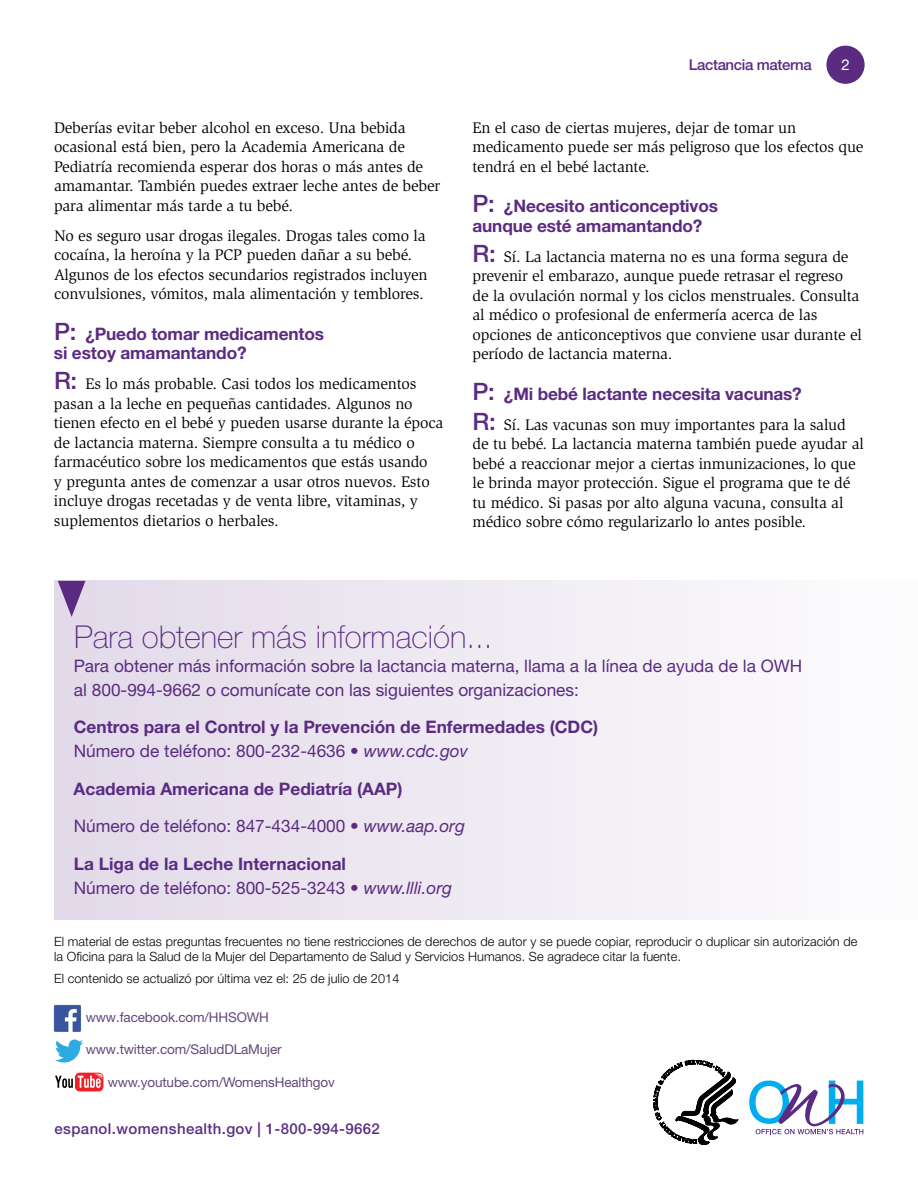
<style>
.page{position:relative;width:918px;height:1188px;background:#fff}
.page>*{position:absolute;margin:0;border:0;box-sizing:border-box;transform-origin:0 0}
.t1{font:100 31.5px "Helvetica Neue LT Std";color:#5b2b82}
.t2{font:17.25px/24px "Helvetica Neue LT Std";color:#5b2b82}
.t3{font:700 17.25px/19.5px "Helvetica Neue LT Std";letter-spacing:-.01em;color:#5b2b82}
.t4{font:15.75px/19.5px "Slimbach Std";letter-spacing:-.01em;color:#000}
.t5{font:500 15px "Helvetica Neue LT Std";letter-spacing:.025em;color:#5b2d82}
.t6{font:500 15px "Helvetica Neue LT Std";letter-spacing:-.025em;color:#5b2b82}
.t7{font:15px "Helvetica Neue LT Std";color:#fff}
.t8{font:13.5px "Helvetica Neue LT Std";letter-spacing:-.01em;color:#65477c}
.t9{font:300 12.75px/15px "Helvetica Neue LT Std";letter-spacing:.005em;color:#000}
.s1{font-weight:500;font-size:24px}
.s2{font-family:"Helvetica Neue LT Std";font-weight:500;font-size:24px;color:#5b2b82}
.s3{font-style:italic}
</style>
<div class="page">
<div style="left:826px;top:46px;width:39px;height:38px;background:#5b2b82;border-radius:50%"></div>
<div style="left:54px;top:580px;width:864px;height:340px;background:linear-gradient(to right,#e2d9e8,#fdfcfd)"></div>
<svg style="left:58px;top:581px;width:28px;height:36px"></svg>
<img style="left:53px;top:1004px;width:29px;height:28px">
<svg style="left:55px;top:1039px;width:28px;height:24px"></svg>
<div style="left:75px;top:1073px;width:28px;height:18px;background:#eb2329;border-radius:5px"></div>
<svg style="left:55px;top:1073px;width:47px;height:15px"></svg>
<svg style="left:654px;top:1060px;width:84px;height:85px"></svg>
<svg style="left:749px;top:1080px;width:114px;height:54px"></svg>
<p class="t4" style="left:54px;top:118px;width:388px">Deberías evitar beber alcohol en exceso. Una bebida ocasional está bien, pero la Academia Americana de Pediatría recomienda esperar dos horas o más antes de amamantar. También puedes extraer leche antes de beber para alimentar más tarde a tu bebé.</p>
<p class="t4" style="left:54px;top:226px;width:375px">No es seguro usar drogas ilegales. Drogas tales como la cocaína, la heroína y la PCP pueden dañar a su bebé.<br>Algunos de los efectos secundarios registrados incluyen convulsiones, vómitos, mala alimentación y temblores.</p>
<h2 class="t3" style="left:54px;top:324px;width:272px"><span class="s1">P:</span> ¿Puedo tomar medicamentos si estoy amamantando?</h2>
<p class="t4" style="left:54px;top:374px;width:391px"><span class="s2">R:</span> Es lo más probable. Casi todos los medicamentos pasan a la leche en pequeñas cantidades. Algunos no tienen efecto en el bebé y pueden usarse durante la época de lactancia materna. Siempre consulta a tu médico o farmacéutico sobre los medicamentos que estás usando<br>y pregunta antes de comenzar a usar otros nuevos. Esto incluye drogas recetadas y de venta libre, vitaminas, y suplementos dietarios o herbales.</p>
<p class="t6" style="left:689px;top:56px;width:124px">Lactancia materna</p>
<p class="t7" style="left:841px;top:56px;width:10px">2</p>
<p class="t4" style="left:472px;top:118px;width:393px">En el caso de ciertas mujeres, dejar de tomar un medicamento puede ser más peligroso que los efectos que tendrá en el bebé lactante.</p>
<h2 class="t3" style="left:472px;top:196px;width:247px"><span class="s1">P:</span> ¿Necesito anticonceptivos aunque esté amamantando?</h2>
<p class="t4" style="left:472px;top:247px;width:391px"><span class="s2">R:</span> Sí. La lactancia materna no es una forma segura de prevenir el embarazo, aunque puede retrasar el regreso de la ovulación normal y los ciclos menstruales. Consulta al médico o profesional de enfermería acerca de las opciones de anticonceptivos que conviene usar durante el período de lactancia materna.</p>
<h2 class="t3" style="left:472px;top:384px;width:331px"><span class="s1">P:</span> ¿Mi bebé lactante necesita vacunas?</h2>
<p class="t4" style="left:472px;top:415px;width:393px"><span class="s2">R:</span> Sí. Las vacunas son muy importantes para la salud de tu bebé. La lactancia materna también puede ayudar al bebé a reaccionar mejor a ciertas inmunizaciones, lo que le brinda mayor protección. Sigue el programa que te dé tu médico. Si pasas por alto alguna vacuna, consulta al médico sobre cómo regularizarlo lo antes posible.</p>
<h3 class="t1" style="left:74px;top:618px;width:420px">Para obtener más información...</h3>
<p class="t2" style="left:74px;top:653px;width:730px">Para obtener más información sobre la lactancia materna, llama a la línea de ayuda de la OWH al 800-994-9662 o comunícate con las siguientes organizaciones:</p>
<p class="t3" style="left:74px;top:717px;width:526px">Centros para el Control y la Prevención de Enfermedades (CDC)</p>
<p class="t2" style="left:74px;top:739px;width:396px">Número de teléfono: 800-232-4636 • <span class="s3">www.cdc.gov</span></p>
<p class="t3" style="left:74px;top:778px;width:330px">Academia Americana de Pediatría (AAP)</p>
<p class="t2" style="left:74px;top:814px;width:393px">Número de teléfono: 847-434-4000 • <span class="s3">www.aap.org</span></p>
<p class="t3" style="left:74px;top:853px;width:274px">La Liga de la Leche Internacional</p>
<p class="t2" style="left:74px;top:875px;width:380px">Número de teléfono: 800-525-3243 • <span class="s3">www.llli.org</span></p>
<p class="t9" style="left:54px;top:933px;width:805px">El material de estas preguntas frecuentes no tiene restricciones de derechos de autor y se puede copiar, reproducir o duplicar sin autorización de la Oficina para la Salud de la Mujer del Departamento de Salud y Servicios Humanos. Se agradece citar la fuente.</p>
<p class="t9" style="left:54px;top:970px;width:347px">El contenido se actualizó por última vez el: 25 de julio de 2014</p>
<p class="t8" style="left:86px;top:1009px;width:185px">www.facebook.com/HHSOWH</p>
<p class="t8" style="left:86px;top:1042px;width:197px">www.twitter.com/SaludDLaMujer</p>
<p class="t8" style="left:108px;top:1074px;width:229px">www.youtube.com/WomensHealthgov</p>
<p class="t5" style="left:55px;top:1119px;width:327px">espanol.womenshealth.gov | 1-800-994-9662</p>
</div>
